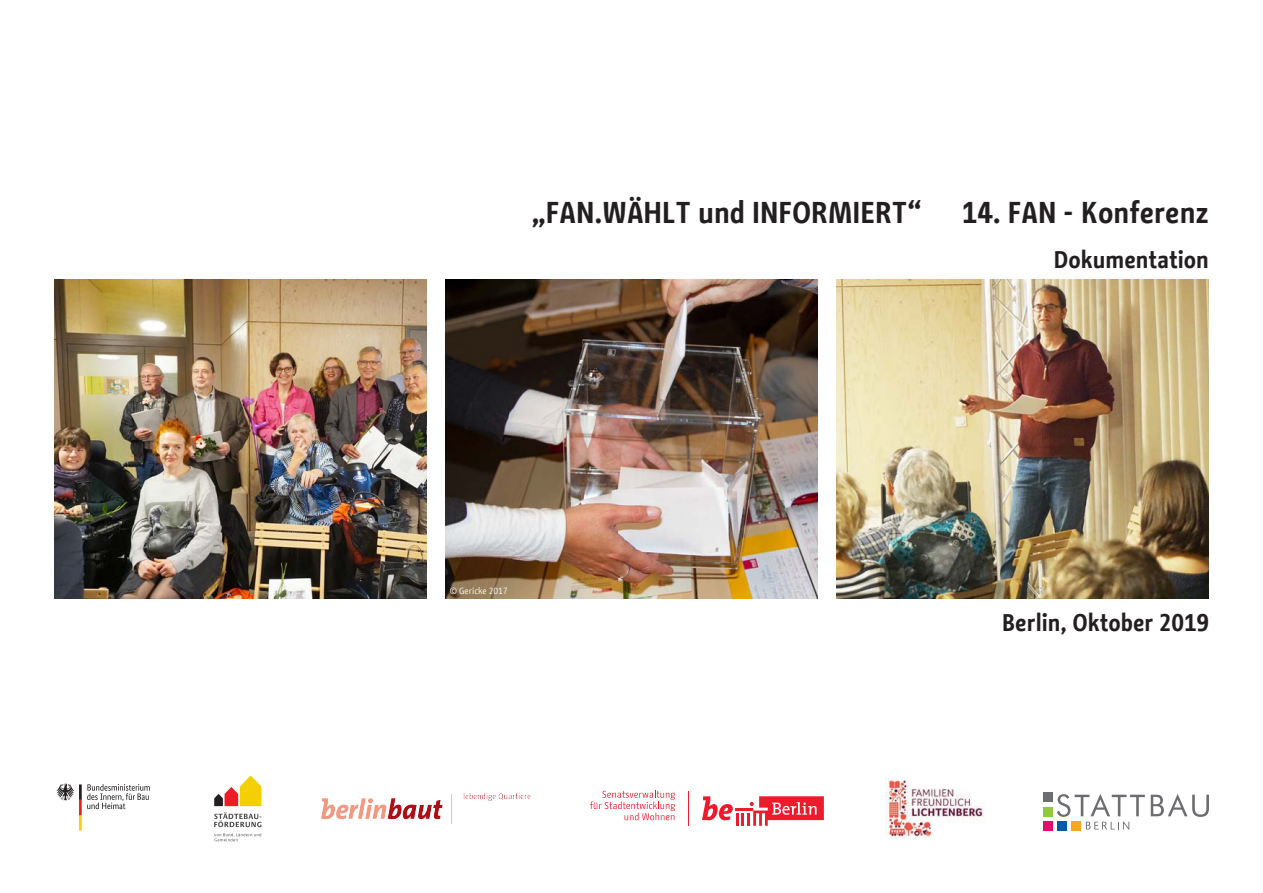
<style>
.page{position:relative;width:1263px;height:893px;background:#fff}
.page>*{position:absolute;margin:0;border:0;box-sizing:border-box;transform-origin:0 0}
.t1{font:700 30px "BMF Change";color:#231f20}
.t2{font:700 24px "BMF Change";color:#231f20}
.t3{font:9px "BMF Change";color:#fff}
</style>
<div class="page">
<img style="left:836px;top:279px;width:373px;height:319px">
<img style="left:54px;top:279px;width:372px;height:319px">
<img style="left:445px;top:279px;width:373px;height:319px">
<svg style="left:1151px;top:794px;width:58px;height:23px"></svg>
<div style="left:1043px;top:807px;width:10px;height:9px;background:#94c83c"></div>
<div style="left:1043px;top:821px;width:10px;height:9px;background:#ec076e"></div>
<div style="left:1057px;top:821px;width:10px;height:9px;background:#015aaa"></div>
<div style="left:1043px;top:792px;width:10px;height:10px;background:#6c6d70"></div>
<div style="left:1071px;top:821px;width:10px;height:9px;background:#f9a71b"></div>
<svg style="left:1057px;top:794px;width:88px;height:35px"></svg>
<img style="left:322px;top:793px;width:208px;height:30px">
<svg style="left:56px;top:784px;width:94px;height:47px"></svg>
<svg style="left:214px;top:775px;width:47px;height:31px"></svg>
<svg style="left:214px;top:833px;width:47px;height:8px"></svg>
<svg style="left:214px;top:812px;width:47px;height:15px"></svg>
<svg style="left:702px;top:796px;width:122px;height:30px"></svg>
<hr style="left:688px;top:791px;width:1px;height:35px;background:#ee1b2d">
<svg style="left:590px;top:790px;width:85px;height:30px"></svg>
<img style="left:886px;top:777px;width:98px;height:62px">
<p class="t1" style="left:532px;top:191px;width:391px">„FAN.WÄHLT und INFORMIERT“</p>
<p class="t1" style="left:962px;top:191px;width:249px">14. FAN - Konferenz</p>
<p class="t2" style="left:1054px;top:242px;width:157px">Dokumentation</p>
<p class="t3" style="left:450px;top:584px;width:60px">© Gericke 2017</p>
<p class="t2" style="left:1002px;top:606px;width:208px">Berlin, Oktober 2019</p>
</div>
